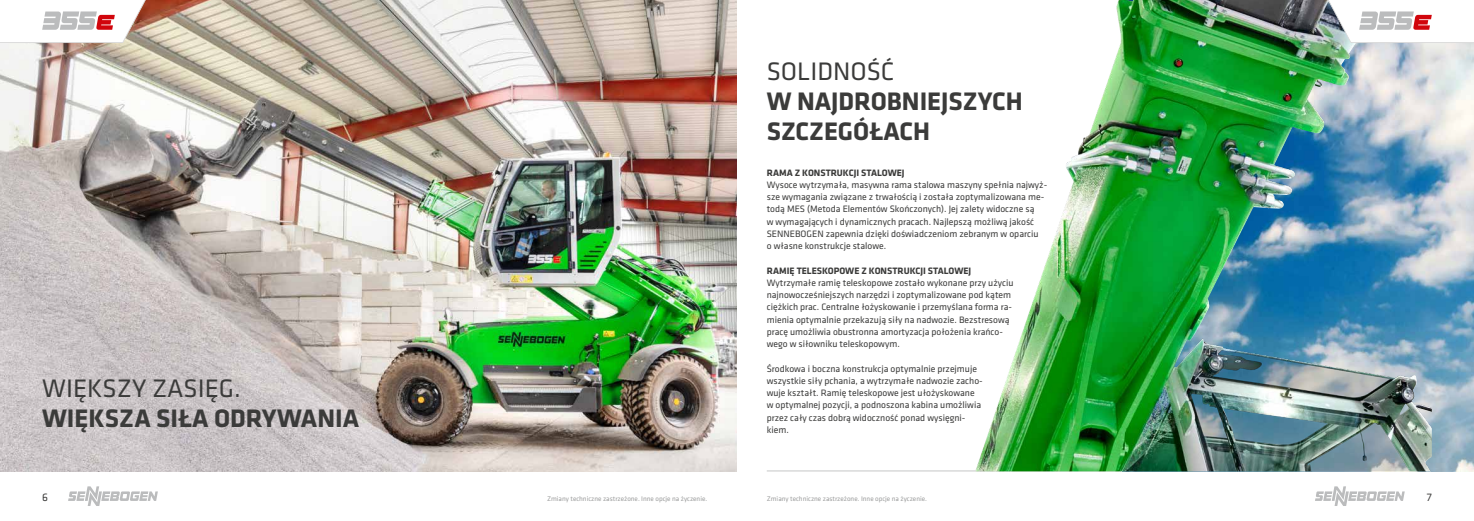
<style>
.page{position:relative;width:1474px;height:521px;background:#fff}
.page>*{position:absolute;margin:0;border:0;box-sizing:border-box;transform-origin:0 0}
.t1{font:700 26.25px/29.8px "Klavika Basic";color:#3b3b3a}
.t2{font:26.25px "Klavika Basic";color:#3b3b3a}
.t3{font:11.38px "Klavika Basic";color:#3b3b3a}
.t4{font:9.62px/12.2px "Klavika Basic";color:#3b3b3a}
.t5{font:700 9.62px "Klavika Basic";color:#3b3b3a}
.t6{font:7px "Klavika Basic";color:#9c9d9d}
</style>
<div class="page">
<hr style="left:766px;top:470px;width:665px;height:1px;background:#c5c6c6">
<svg style="left:68px;top:486px;width:90px;height:20px"></svg>
<svg style="left:1315px;top:486px;width:89px;height:20px"></svg>
<img style="left:0;top:0;width:737px;height:471px">
<img style="left:1431px;top:43px;width:42px;height:428px">
<img style="left:975px;top:0;width:456px;height:471px">
<svg style="left:1323px;top:0;width:150px;height:43px"></svg>
<svg style="left:0;top:0;width:150px;height:43px"></svg>
<h1 class="t2" style="left:42px;top:371px;width:200px">WIĘKSZY ZASIĘG.</h1>
<h1 class="t1" style="left:42px;top:402px;width:318px">WIĘKSZA SIŁA ODRYWANIA</h1>
<h1 class="t2" style="left:766px;top:55px;width:129px">SOLIDNOŚĆ</h1>
<h1 class="t1" style="left:766px;top:85px;width:257px">W NAJDROBNIEJSZYCH<br>SZCZEGÓŁACH</h1>
<p class="t5" style="left:766px;top:165px;width:139px">RAMA Z KONSTRUKCJI STALOWEJ</p>
<p class="t4" style="left:766px;top:178px;width:282px">Wysoce wytrzymała, masywna rama stalowa maszyny spełnia najwyż&shy;sze wymagania związane z trwałością i została zoptymalizowana me&shy;todą MES (Metoda Elementów Skończonych). Jej zalety widoczne są<br>w wymagających i dynamicznych pracach. Najlepszą możliwą jakość SENNEBOGEN zapewnia dzięki doświadczeniom zebranym w oparciu<br>o własne konstrukcje stalowe.</p>
<p class="t5" style="left:766px;top:263px;width:206px">RAMIĘ TELESKOPOWE Z KONSTRUKCJI STALOWEJ</p>
<p class="t4" style="left:766px;top:276px;width:248px">Wytrzymałe ramię teleskopowe zostało wykonane przy użyciu najnowocześniejszych narzędzi i zoptymalizowane pod kątem ciężkich prac. Centralne łożyskowanie i przemyślana forma ra&shy;mienia optymalnie przekazują siły na nadwozie. Bezstresową pracę umożliwia obustronna amortyzacja położenia krańco&shy;wego w siłowniku teleskopowym.</p>
<p class="t4" style="left:766px;top:362px;width:217px">Środkowa i boczna konstrukcja optymalnie przejmuje wszystkie siły pchania, a wytrzymałe nadwozie zacho&shy;wuje kształt. Ramię teleskopowe jest ułożyskowane w optymalnej pozycji, a podnoszona kabina umożliwia przez cały czas dobrą widoczność ponad wysięgni&shy;kiem.</p>
<p class="t3" style="left:42px;top:490px;width:7px">6</p>
<p class="t6" style="left:547px;top:494px;width:162px">Zmiany techniczne zastrzeżone. Inne opcje na życzenie.</p>
<p class="t6" style="left:766px;top:494px;width:162px">Zmiany techniczne zastrzeżone. Inne opcje na życzenie.</p>
<p class="t3" style="left:1426px;top:490px;width:7px">7</p>
</div>
